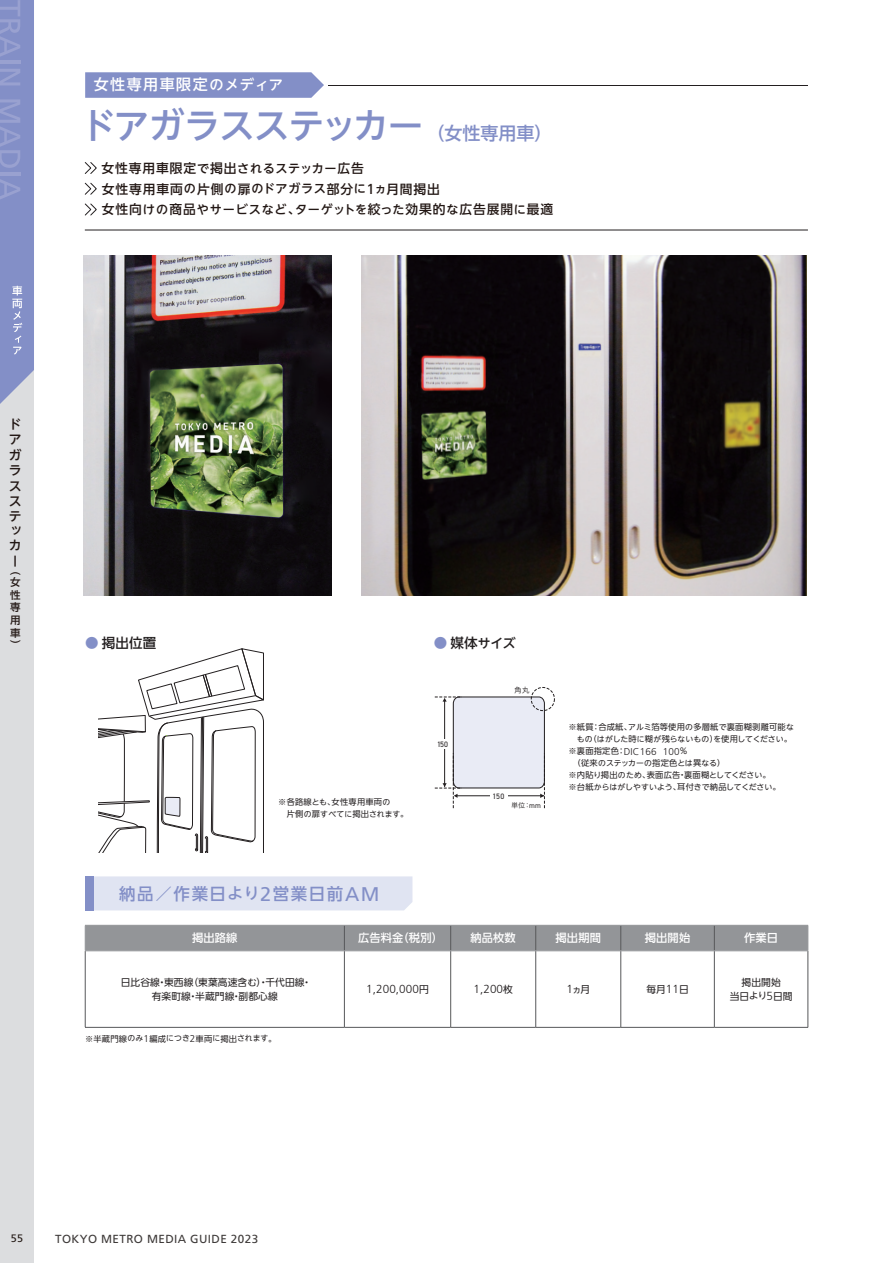
<style>
.page{position:relative;width:893px;height:1263px;background:#fff}
.page>*{position:absolute;margin:0;border:0;box-sizing:border-box;transform-origin:0 0}
.t1{font:500 35.55px "UD Shin Go NT Pro";letter-spacing:-.025em;color:#838fc7}
.t2{font:500 16.5px "UD Shin Go NT Pro";letter-spacing:.095em;color:#838fc7}
.t3{font:500 15px "UD Shin Go NT Pro";letter-spacing:.1em;color:#fff}
.MICE本文{font:500 13.5px "UD Shin Go NT Pro";color:#231f20}
.t4{font:500 12.9px/15.5px "UD Shin Go NT Pro";color:#231815;text-align:justify}
.MICE本文-2{font:500 12.9px "UD Shin Go NT Pro";color:#231f20}
.t5{font:500 12.75px "UD Shin Go NT Pro";letter-spacing:.07em;color:#231815}
.t6{font:500 12.15px "UD Shin Go NT Pro";letter-spacing:.06em;color:#231815}
.t7{font:11.7px "Frutiger LT Std";letter-spacing:.035em;color:#3e3a39}
.表内文字{font:300 11.7px "Frutiger LT Std";letter-spacing:.01em;color:#231f20}
.表内文字-2{font:500 11.25px "UD Shin Go NT Pro";letter-spacing:.01em;color:#fff}
.t8{font:10.8px "Frutiger LT Std";color:#221713}
.t9{font:500 10.5px/12.6px "UD Shin Go NT Pro";color:#231815;text-align:justify}
.t10{font:300 9.9px "Frutiger LT Std";letter-spacing:.02em;color:#231f20}
.表内文字-3{font:9.75px "UD Shin Go NT Pro";letter-spacing:.01em;color:#231f20}
.t11{font:8.25px "UD Shin Go NT Pro";letter-spacing:.025em;color:#231f20}
.t12{font:7.8px "UD Shin Go NT Pro";letter-spacing:-.005em;color:#231f20}
.t13{font:7.8px "DIN2014";letter-spacing:-.005em;color:#231f20}
.t14{font:7.8px "Koburina Go Std W3";color:#231f20}
.t15{font:7.2px "Koburina Go Std W3";color:#231f20}
.s1{font-size:14.25px}
.s2{font-size:18px}
.s3{font-size:12.15px}
.s4{font-size:12.75px}
.s5{color:#838fc7}
.s6{font-size:13.5px;color:#838fc7}
.s7{font-size:13.5px}
.s8{font-size:7.8px}
.s9{font-size:8.25px}
.s10{font-size:15.6px}
.s11{font-family:"Frutiger LT Std";font-weight:400;font-size:19.8px}
.s12{font-family:"DIN2014"}
.s13{font-family:"UD Shin Go NT Pro";font-weight:400;font-size:8.25px}
.s14{font-size:9.3px}
.s15{font-family:"Frutiger LT Std";font-weight:300;font-size:11.7px}
.s16{font-family:"UD Shin Go NT Pro";font-weight:400;font-size:9.75px}
.s17{font-family:"UD Shin Go NT Pro";font-weight:400;font-size:9.3px}
.s18{font-family:"Frutiger LT Std";font-weight:300;font-size:9.9px}
</style>
<div class="page">
<div style="left:0;top:0;width:34px;height:1263px;background:#dcdddf"></div>
<svg style="left:0;top:0;width:34px;height:404px;background:#8a95c9"></svg>
<svg style="left:85px;top:162px;width:12px;height:54px"></svg>
<hr style="left:328px;top:85px;width:480px;height:1px;background:#231f20">
<svg style="left:85px;top:72px;width:239px;height:26px;background:#8894c9"></svg>
<hr style="left:85px;top:230px;width:723px;height:1px;background:#231f20">
<svg style="left:86px;top:951px;width:722px;height:76px"></svg>
<hr style="left:85px;top:951px;width:1px;height:76px;background:#57585a">
<hr style="left:344px;top:951px;width:1px;height:76px;background:#57585a">
<hr style="left:450px;top:951px;width:1px;height:76px;background:#57585a">
<hr style="left:535px;top:951px;width:1px;height:76px;background:#57585a">
<hr style="left:620px;top:951px;width:1px;height:76px;background:#57585a">
<hr style="left:714px;top:951px;width:1px;height:76px;background:#57585a">
<hr style="left:808px;top:951px;width:1px;height:76px;background:#57585a">
<hr style="left:85px;top:1027px;width:259px;height:1px;background:#57585a">
<hr style="left:344px;top:1027px;width:107px;height:1px;background:#57585a">
<hr style="left:451px;top:1027px;width:85px;height:1px;background:#57585a">
<hr style="left:536px;top:1027px;width:85px;height:1px;background:#57585a">
<hr style="left:621px;top:1027px;width:93px;height:1px;background:#57585a">
<hr style="left:714px;top:1027px;width:94px;height:1px;background:#57585a">
<div style="left:85px;top:925px;width:724px;height:26px;background:#939598"></div>
<hr style="left:85px;top:950px;width:259px;height:1px;background:#939598">
<hr style="left:344px;top:950px;width:107px;height:1px;background:#939598">
<hr style="left:451px;top:950px;width:85px;height:1px;background:#939598">
<hr style="left:536px;top:950px;width:85px;height:1px;background:#939598">
<hr style="left:621px;top:950px;width:93px;height:1px;background:#939598">
<hr style="left:714px;top:950px;width:94px;height:1px;background:#939598">
<svg style="left:435px;top:696px;width:110px;height:112px"></svg>
<div style="left:531px;top:687px;width:24px;height:24px;border:1px dashed #231f20;border-radius:50%"></div>
<svg style="left:98px;top:648px;width:166px;height:204px"></svg>
<div style="left:94px;top:876px;width:318px;height:34px;background:#e0e4f2"></div>
<div style="left:85px;top:876px;width:9px;height:34px;background:#838fc7"></div>
<img style="left:84px;top:255px;width:248px;height:340px">
<img style="left:361px;top:255px;width:446px;height:340px">
<p class="t3" style="left:94px;top:72px;width:191px">女性専用車限定<span class="s1">のメディア</span></p>
<p class="t1" style="left:81px;top:97px;width:473px">ドアガラスステッカー<span class="s2">（女性専用車）</span></p>
<p class="t5" style="left:102px;top:158px;width:264px">女性専用車限定<span class="s3">で</span>掲出<span class="s3">されるステッカー</span>広告</p>
<p class="t5" style="left:102px;top:178px;width:340px">女性専用車両<span class="s3">の</span>片側<span class="s3">の</span>扉<span class="s3">のドアガラス</span>部分<span class="s3">に</span>１<span class="s3">ヵ</span>月間掲出</p>
<p class="t6" style="left:102px;top:200px;width:453px"><span class="s4">女性向</span>けの<span class="s4">商品</span>やサービスなど<span class="s4">、</span>ターゲットを<span class="s4">絞</span>った<span class="s4">効果的</span>な<span class="s4">広告展開</span>に<span class="s4">最適</span></p>
<p class="t4" style="left:9px;top:415px;width:14px">ドアガラスステ</p>
<p class="t4" style="left:9px;top:523px;width:13px;line-height:15px">ッカー</p>
<p class="t9" style="left:10px;top:563px;width:12px">（女性専用車）</p>
<p class="MICE本文" style="left:85px;top:632px;width:73px"><span class="s5">●</span> 掲出位置</p>
<p class="MICE本文-2" style="left:434px;top:633px;width:84px"><span class="s6">●</span> <span class="s7">媒体</span>サイズ</p>
<p class="t11" style="left:278px;top:795px;width:114px">※各路線<span class="s8">とも</span>、女性専用車両<span class="s8">の</span></p>
<p class="t12" style="left:278px;top:808px;width:132px"><span class="s9">　片側</span>の<span class="s9">扉</span>すべてに<span class="s9">掲出</span>されます<span class="s9">。</span></p>
<p class="t2" style="left:119px;top:880px;width:262px">納品／作業日<span class="s10">より</span><span class="s11">2</span>営業日前<span class="s11">AM</span></p>
<p class="t13" style="left:437px;top:739px;width:13px">150</p>
<p class="t14" style="left:514px;top:684px;width:17px">角丸</p>
<p class="t13" style="left:493px;top:792px;width:13px">150</p>
<p class="t15" style="left:511px;top:800px;width:31px">単位：<span class="s12">mm</span></p>
<p class="t11" style="left:568px;top:720px;width:227px">※紙質：合成紙、<span class="s8">アルミ</span>箔等使用<span class="s8">の</span>多層紙<span class="s8">で</span>裏面糊剥離可能<span class="s8">な</span></p>
<p class="t12" style="left:577px;top:733px;width:217px">もの<span class="s9">（</span>はがした<span class="s9">時</span>に<span class="s9">糊</span>が<span class="s9">残</span>らないもの<span class="s9">）</span>を<span class="s9">使用</span>してください<span class="s9">。</span></p>
<p class="t10" style="left:568px;top:745px;width:121px"><span class="s13">※裏面指定色：</span>DIC166 100<span class="s13">％</span></p>
<p class="t12" style="left:568px;top:757px;width:158px"><span class="s9">　（従来</span>のステッカーの<span class="s9">指定色</span>とは<span class="s9">異</span>なる<span class="s9">）</span></p>
<p class="t11" style="left:568px;top:768px;width:204px">※内貼<span class="s8">り</span>掲出<span class="s8">のため</span>、表面広告・裏面糊<span class="s8">としてください</span>。</p>
<p class="t12" style="left:568px;top:781px;width:214px"><span class="s9">※台紙</span>からはがしやすいよう<span class="s9">、耳付</span>きで<span class="s9">納品</span>してください<span class="s9">。</span></p>
<p class="表内文字-2" style="left:192px;top:929px;width:47px">掲出路線</p>
<p class="表内文字-2" style="left:358px;top:929px;width:86px">広告料金（税別）</p>
<p class="表内文字-2" style="left:471px;top:929px;width:47px">納品枚数</p>
<p class="表内文字-2" style="left:556px;top:929px;width:47px">掲出期間</p>
<p class="表内文字-2" style="left:645px;top:929px;width:47px">掲出開始</p>
<p class="表内文字-2" style="left:744px;top:929px;width:35px">作業日</p>
<p class="表内文字-3" style="left:121px;top:974px;width:192px">日比谷線・東西線（東葉高速含<span class="s14">む</span>）・千代田線・</p>
<p class="表内文字-3" style="left:152px;top:988px;width:128px">有楽町線・半蔵門線・副都心線</p>
<p class="表内文字-3" style="left:741px;top:974px;width:41px">掲出開始</p>
<p class="表内文字-3" style="left:730px;top:988px;width:64px">当日<span class="s14">より</span><span class="s15">5</span>日間</p>
<p class="表内文字" style="left:366px;top:983px;width:64px">1,200,000<span class="s16">円</span></p>
<p class="表内文字" style="left:473px;top:983px;width:41px">1,200<span class="s16">枚</span></p>
<p class="表内文字" style="left:566px;top:983px;width:25px">1<span class="s17">ヵ</span><span class="s16">月</span></p>
<p class="表内文字-3" style="left:646px;top:981px;width:44px">毎月<span class="s15">11</span>日</p>
<p class="t11" style="left:85px;top:1032px;width:193px">※半蔵門線<span class="s8">のみ</span><span class="s18">1</span>編成<span class="s8">につき</span><span class="s18">2</span>車両<span class="s8">に</span>掲出<span class="s8">されます</span>。</p>
<h3 class="t8" style="left:11px;top:1232px;width:14px">55</h3>
<h3 class="t7" style="left:55px;top:1231px;width:204px">TOKYO METRO MEDIA GUIDE 2023</h3>
</div>
